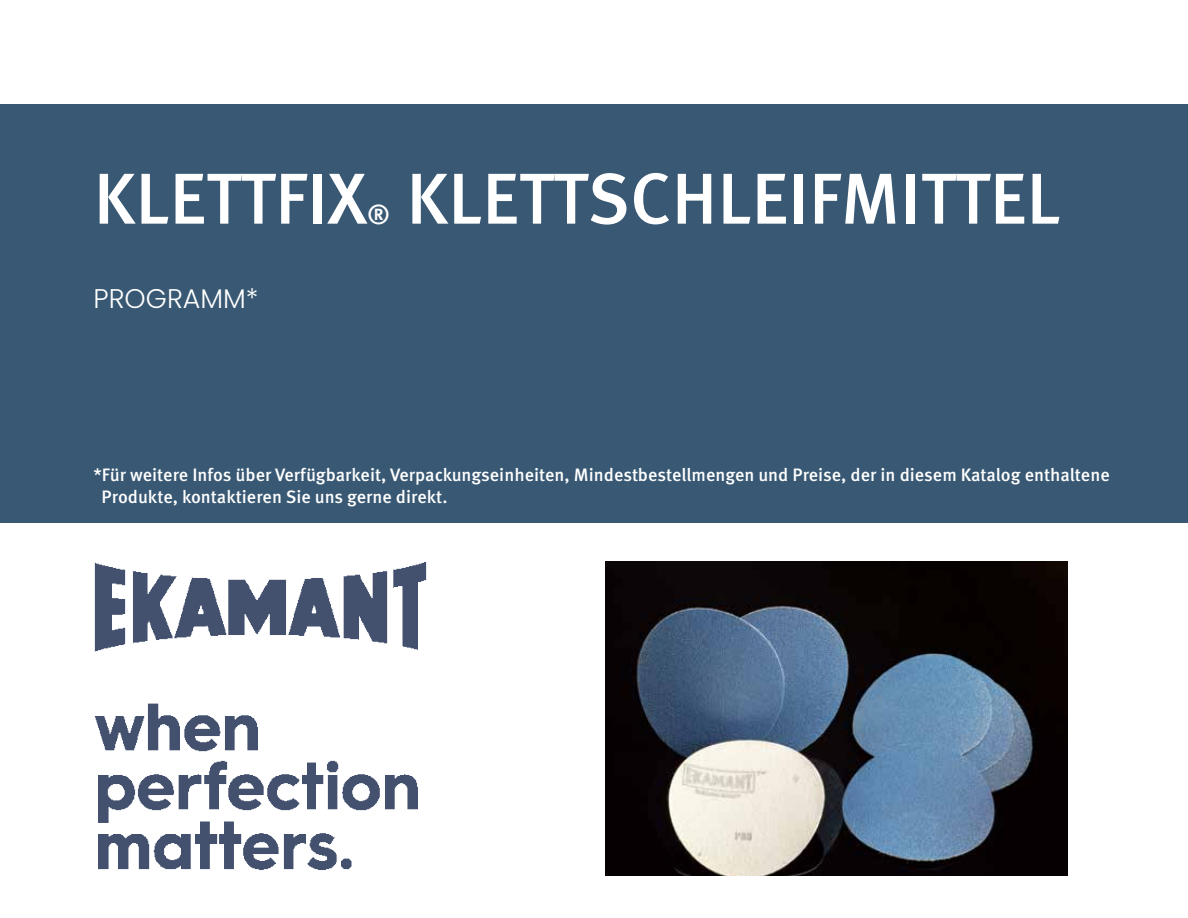
<style>
.page{position:relative;width:1188px;height:918px;background:#fff}
.page>*{position:absolute;margin:0;border:0;box-sizing:border-box;transform-origin:0 0}
.t1{font:500 72px "Meta Pro";color:#fff}
.t2{font:300 27px "Poppins";color:#fff}
.t3{font:500 27px "Meta Pro";color:#fff}
.t4{font:500 18px/21.6px "Meta Pro";color:#fff}
</style>
<div class="page">
<div style="left:0;top:105px;width:1188px;height:418px;background:#385873"></div>
<img style="left:94px;top:562px;width:333px;height:308px">
<img style="left:606px;top:561px;width:461px;height:315px">
<h1 class="t1" style="left:94px;top:153px;width:275px">KLETTFIX</h1>
<h2 class="t3" style="left:367px;top:197px;width:24px">®</h2>
<h1 class="t1" style="left:406px;top:153px;width:656px">KLETTSCHLEIFMITTEL</h1>
<h2 class="t2" style="left:94px;top:283px;width:167px">PROGRAMM*</h2>
<p class="t4" style="left:102px;top:465px;width:1010px;text-indent:-8px">*Für weitere Infos über Verfügbarkeit, Verpackungseinheiten, Mindestbestellmengen und Preise, der in diesem Katalog enthaltene<br>Produkte, kontaktieren Sie uns gerne direkt.</p>
</div>
